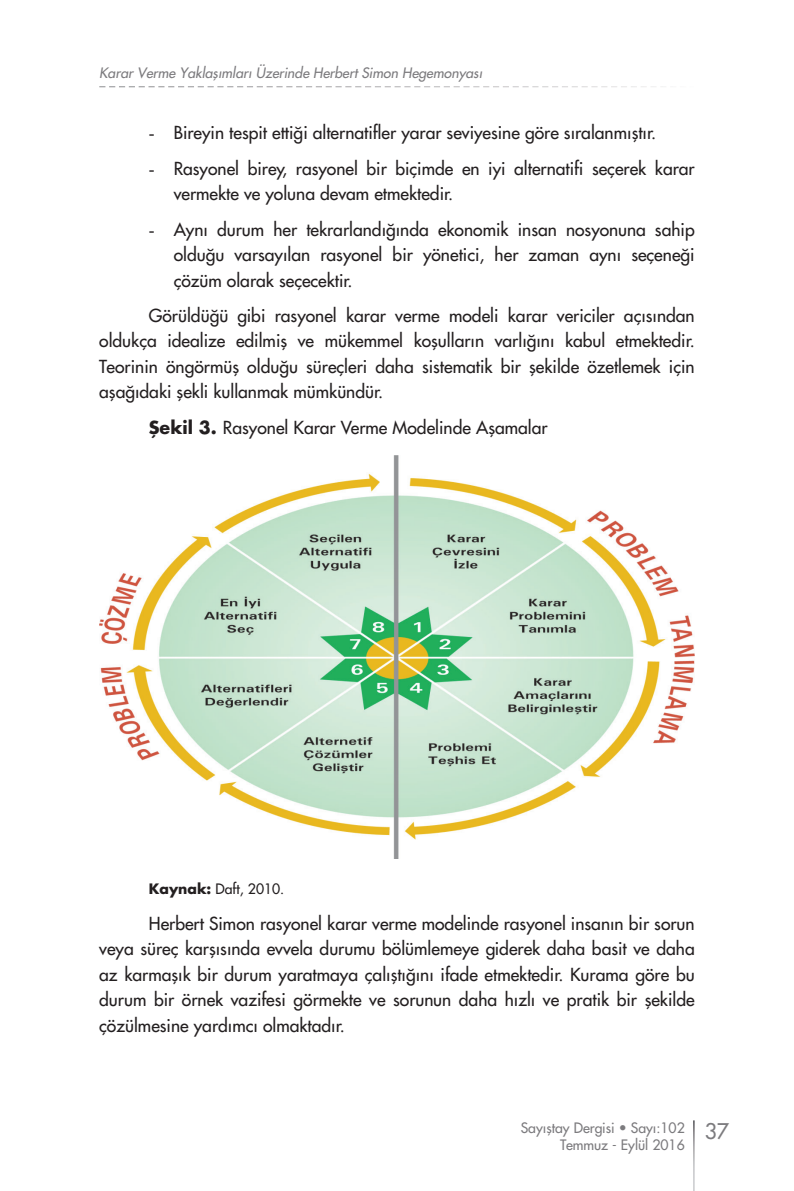
<style>
.page{position:relative;width:794px;height:1191px;background:#fff}
.page>*{position:absolute;margin:0;border:0;box-sizing:border-box;transform-origin:0 0}
.t1{font:21px "Futura Normal Tr";color:#7c7b7e}
.t2{font:17.5px/25.6px "Futura Normal Tr";color:#231f20;text-align:justify}
.t3{font:italic 14px "Futura Tr";color:#7c7b7e}
.t4{font:14px/17.5px "Futura Normal Tr";color:#7c7b7e;text-align:right}
.t5{font:14px "Futura Normal Tr";color:#231f20}
.s1{font-family:"Times New Roman"}
.s2{font-family:"Futura Tr";font-weight:700}
</style>
<div class="page">
<svg style="left:100px;top:86px;width:563px;height:1px"></svg>
<img style="left:99px;top:456px;width:595px;height:402px">
<p class="t3" style="left:99px;top:64px;width:384px">Karar Verme Yaklaşımları Üzerinde Herbert Simon Hegemonyası</p>
<p class="t2" style="left:149px;top:120px;width:509px"><span class="s1">-</span> Bireyin tespit ettiği alternatifler yarar seviyesine göre sıralanmıştır.</p>
<p class="t2" style="left:174px;top:155px;width:522px;text-indent:-25px"><span class="s1">-</span> Rasyonel birey, rasyonel bir biçimde en iyi alternatifi seçerek karar vermekte ve yoluna devam etmektedir.</p>
<p class="t2" style="left:174px;top:216px;width:522px;text-indent:-25px"><span class="s1">-</span> Aynı durum her tekrarlandığında ekonomik insan nosyonuna sahip olduğu varsayılan rasyonel bir yönetici, her zaman aynı seçeneği çözüm olarak seçecektir.</p>
<p class="t2" style="left:99px;top:302px;width:597px;text-indent:50px">Görüldüğü gibi rasyonel karar verme modeli karar vericiler açısından oldukça idealize edilmiş ve mükemmel koşulların varlığını kabul etmektedir.<br>Teorinin öngörmüş olduğu süreçleri daha sistematik bir şekilde özetlemek için aşağıdaki şekli kullanmak mümkündür.</p>
<p class="t2" style="left:149px;top:414px;width:400px"><span class="s2">Şekil 3.</span> Rasyonel Karar Verme Modelinde Aşamalar</p>
<p class="t5" style="left:149px;top:880px;width:137px"><span class="s2">Kaynak:</span> Daft, 2010.</p>
<p class="t2" style="left:99px;top:910px;width:597px;text-indent:50px">Herbert Simon rasyonel karar verme modelinde rasyonel insanın bir sorun veya süreç karşısında evvela durumu bölümlemeye giderek daha basit ve daha az karmaşık bir durum yaratmaya çalıştığını ifade etmektedir. Kurama göre bu durum bir örnek vazifesi görmekte ve sorunun daha hızlı ve pratik bir şekilde çözülmesine yardımcı olmaktadır.</p>
<p class="t4" style="left:521px;top:1118px;width:166px">Sayıştay Dergisi • Sayı:102<br>Temmuz - Eylül 2016</p>
<p class="t1" style="left:704px;top:1117px;width:26px">37</p>
</div>
